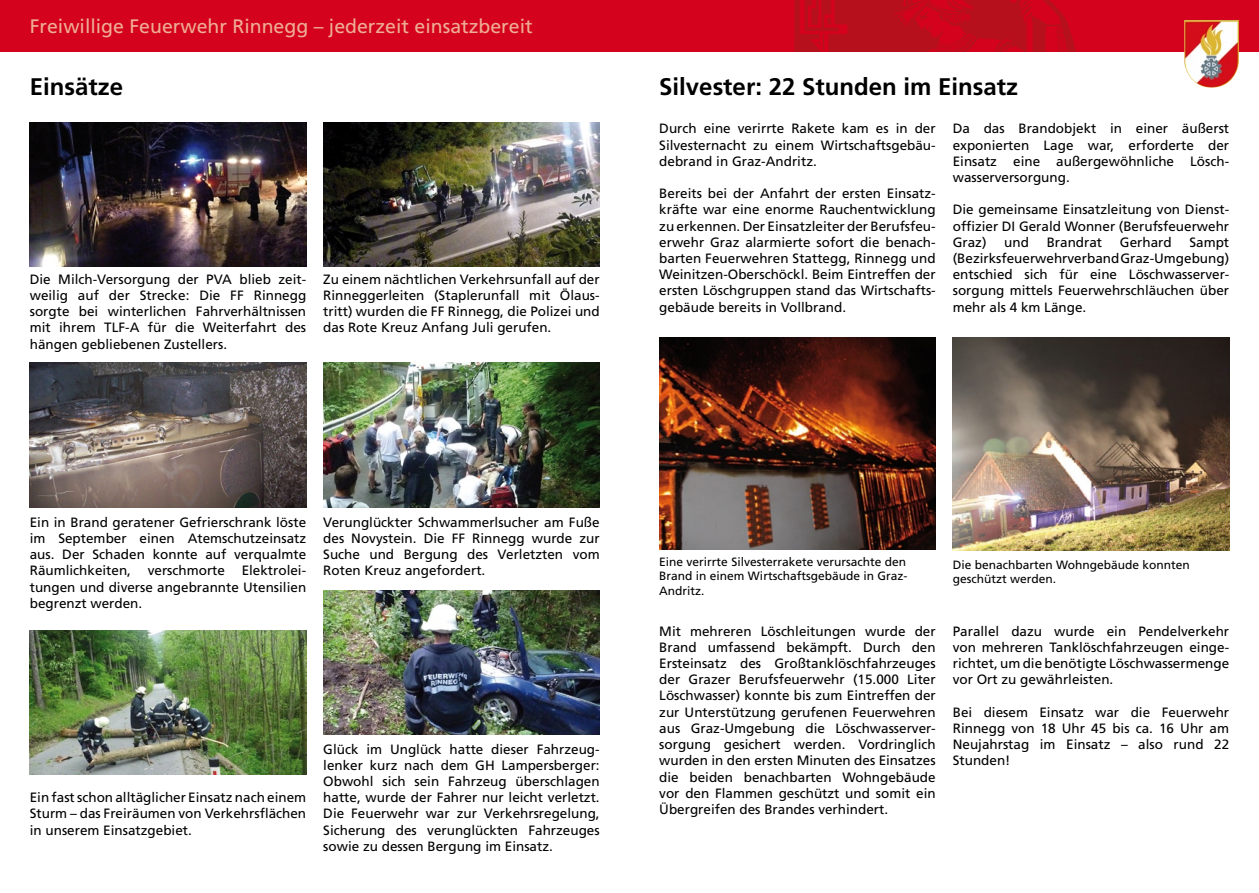
<style>
.page{position:relative;width:1259px;height:893px;background:#fff}
.page>*{position:absolute;margin:0;border:0;box-sizing:border-box;transform-origin:0 0}
.t1{font:700 24px "Frutiger LT Std";color:#000}
.t2{font:19.5px "Frutiger LT Std";color:#efae93}
.t3{font:13.5px/16.2px "Frutiger LT Std";color:#000;text-align:justify}
.t4{font:12px/14.4px "Frutiger LT Std";color:#000;text-align:justify}
</style>
<div class="page">
<div style="left:0;top:0;width:629px;height:51px;background:#d4021d"></div>
<div style="left:629px;top:0;width:630px;height:51px;background:#d4021d"></div>
<img style="left:794px;top:0;width:282px;height:51px">
<img style="left:1184px;top:20px;width:54px;height:68px">
<img style="left:659px;top:338px;width:276px;height:211px">
<img style="left:952px;top:338px;width:277px;height:212px">
<img style="left:30px;top:122px;width:276px;height:145px">
<img style="left:30px;top:362px;width:276px;height:145px">
<img style="left:30px;top:630px;width:276px;height:145px">
<img style="left:323px;top:122px;width:277px;height:145px">
<img style="left:323px;top:362px;width:277px;height:145px">
<img style="left:323px;top:590px;width:277px;height:145px">
<h2 class="t2" style="left:30px;top:15px;width:504px">Freiwillige Feuerwehr Rinnegg – jederzeit einsatzbereit</h2>
<h1 class="t1" style="left:30px;top:72px;width:95px">Einsätze</h1>
<p class="t3" style="left:30px;top:271px;width:278px">Die Milch-Versorgung der PVA blieb zeit&shy;weilig auf der Strecke: Die FF Rinnegg sorgte bei winterlichen Fahrverhältnissen mit ihrem TLF-A für die Weiterfahrt des hängen gebliebenen Zustellers.</p>
<p class="t3" style="left:323px;top:271px;width:278px">Zu einem nächtlichen Verkehrsunfall auf der Rinneggerleiten (Staplerunfall mit Ölaus&shy;tritt) wurden die FF Rinnegg, die Polizei und das Rote Kreuz Anfang Juli gerufen.</p>
<h1 class="t1" style="left:659px;top:72px;width:360px">Silvester: 22 Stunden im Einsatz</h1>
<p class="t3" style="left:659px;top:121px;width:278px">Durch eine verirrte Rakete kam es in der Silvesternacht zu einem Wirtschaftsgebäu&shy;debrand in Graz-Andritz.</p>
<p class="t3" style="left:659px;top:186px;width:278px">Bereits bei der Anfahrt der ersten Einsatz&shy;kräfte war eine enorme Rauchentwicklung zu erkennen. Der Einsatzleiter der Berufsfeu&shy;erwehr Graz alarmierte sofort die benach&shy;barten Feuerwehren Stattegg, Rinnegg und Weinitzen-Oberschöckl. Beim Eintreffen der ersten Löschgruppen stand das Wirtschafts&shy;gebäude bereits in Vollbrand.</p>
<p class="t3" style="left:952px;top:121px;width:278px">Da das Brandobjekt in einer äußerst exponierten Lage war, erforderte der Einsatz eine außergewöhnliche Lösch&shy;wasserversorgung.</p>
<p class="t3" style="left:952px;top:202px;width:278px">Die gemeinsame Einsatzleitung von Dienst&shy;offizier DI Gerald Wonner (Berufsfeuerwehr Graz)</p>
<p class="t3" style="left:1004px;top:234px;width:26px">und</p>
<p class="t3" style="left:1046px;top:234px;width:57px">Brandrat</p>
<p class="t3" style="left:1120px;top:234px;width:53px">Gerhard</p>
<p class="t3" style="left:952px;top:234px;width:278px;text-indent:237px">Sampt (Bezirksfeuerwehrverband Graz-Umgebung) entschied sich für eine Löschwasserver&shy;sorgung mittels Feuerwehrschläuchen über mehr als 4 km Länge.</p>
<p class="t3" style="left:30px;top:514px;width:278px">Ein in Brand geratener Gefrierschrank löste im September einen Atemschutzeinsatz aus. Der Schaden konnte auf verqualmte Räumlichkeiten, verschmorte Elektrolei&shy;tungen und diverse angebrannte Utensilien begrenzt werden.</p>
<p class="t3" style="left:323px;top:514px;width:278px">Verunglückter Schwammerlsucher am Fuße des Novystein. Die FF Rinnegg wurde zur Suche und Bergung des Verletzten vom Roten Kreuz angefordert.</p>
<p class="t3" style="left:30px;top:789px;width:278px">Ein fast schon alltäglicher Einsatz nach einem Sturm – das Freiräumen von Verkehrsflächen in unserem Einsatzgebiet.</p>
<p class="t3" style="left:323px;top:741px;width:278px">Glück im Unglück hatte dieser Fahrzeug&shy;lenker kurz nach dem GH Lampersberger:<br>Obwohl sich sein Fahrzeug überschlagen hatte, wurde der Fahrer nur leicht verletzt.<br>Die Feuerwehr war zur Verkehrsregelung, Sicherung des verunglückten Fahrzeuges sowie zu dessen Bergung im Einsatz.</p>
<p class="t4" style="left:659px;top:555px;width:250px">Eine verirrte Silvesterrakete verursachte den Brand in einem Wirtschaftsgebäude in Graz-Andritz.</p>
<p class="t4" style="left:952px;top:557px;width:239px">Die benachbarten Wohngebäude konnten geschützt werden.</p>
<p class="t3" style="left:659px;top:623px;width:278px">Mit mehreren Löschleitungen wurde der Brand umfassend bekämpft. Durch den Ersteinsatz des Großtanklöschfahrzeuges der Grazer Berufsfeuerwehr (15.000 Liter Löschwasser) konnte bis zum Eintreffen der zur Unterstützung gerufenen Feuerwehren aus Graz-Umgebung die Löschwasserver&shy;sorgung gesichert werden. Vordringlich wurden in den ersten Minuten des Einsatzes die beiden benachbarten Wohngebäude vor den Flammen geschützt und somit ein Übergreifen des Brandes verhindert.</p>
<p class="t3" style="left:952px;top:623px;width:278px">Parallel dazu wurde ein Pendelverkehr von mehreren Tanklöschfahrzeugen einge&shy;richtet, um die benötigte Löschwassermenge vor Ort zu gewährleisten.</p>
<p class="t3" style="left:952px;top:704px;width:278px">Bei diesem Einsatz war die Feuerwehr Rinnegg von 18 Uhr 45 bis ca. 16 Uhr am Neujahrstag im Einsatz – also rund 22<br>Stunden!</p>
</div>
